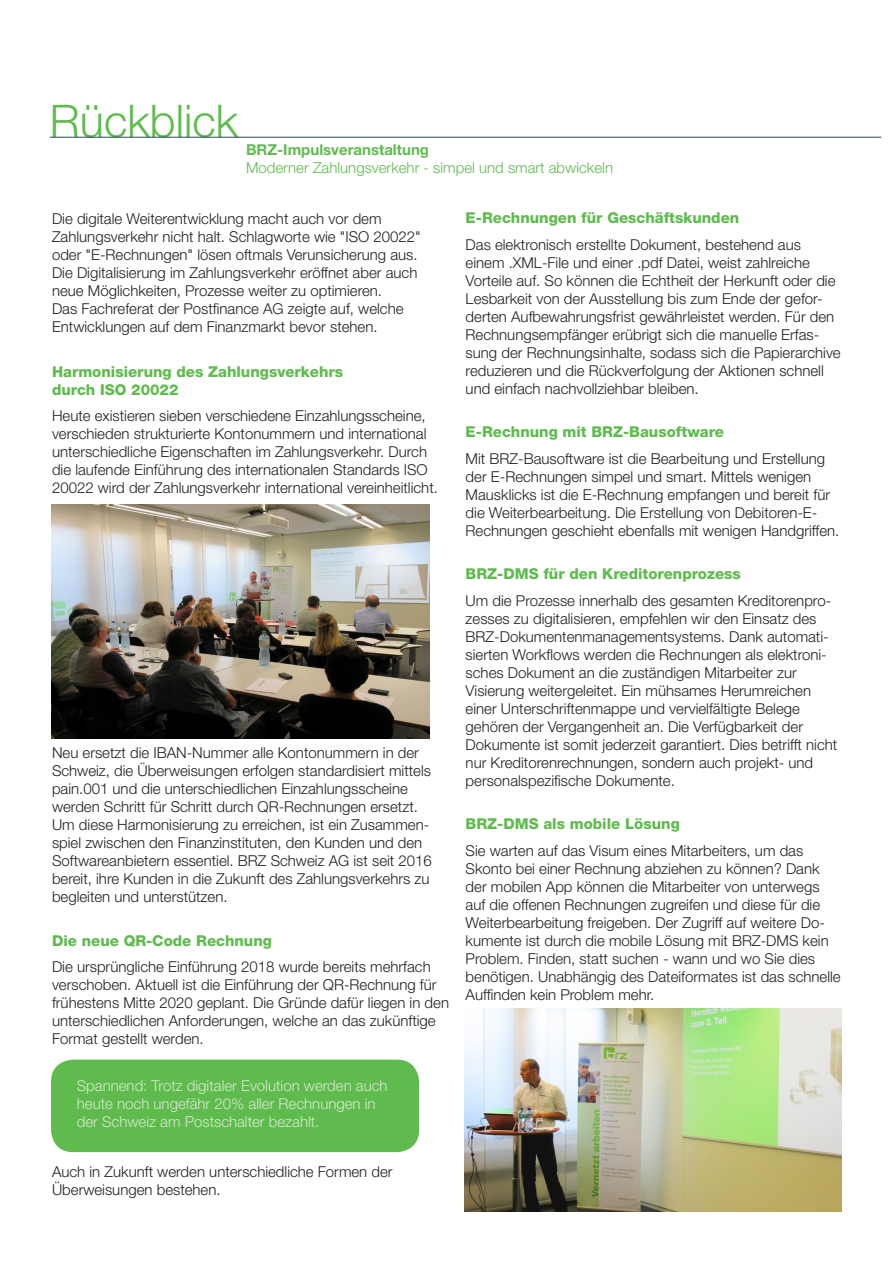
<style>
.page{position:relative;width:893px;height:1263px;background:#fff}
.page>*{position:absolute;margin:0;border:0;box-sizing:border-box;transform-origin:0 0}
._03_Kopfzeile_A_45_B{font:300 45px "Helvetica Neue LT Std";color:#5fbb4e}
.Standardtext{font:300 15px/18px "Helvetica Neue LT Std";color:#231f20}
.Standardtext-2{font:800 15px/18px "Helvetica Neue LT Std";color:#5fbb4e}
.Standardtext-3{font:300 15px/18px "Helvetica Neue LT Std";color:#d5e9cc}
.Standardtext-4{font:300 15px/18px "Helvetica Neue LT Std";color:#5fbb4e}
._05_Copy_schwarz{font:800 15px "Helvetica Neue LT Std";color:#5fbb4e}
.s1{font-weight:700}
</style>
<div class="page">
<hr style="left:50px;top:137px;width:831px;height:1px;background:#294a59">
<img style="left:51px;top:504px;width:378px;height:234px">
<img style="left:465px;top:1008px;width:377px;height:204px">
<div style="left:51px;top:1059px;width:368px;height:93px;background:#5fbb4e;border-radius:22px"></div>
<p class="_03_Kopfzeile_A_45_B" style="left:50px;top:93px;width:190px">Rückblick</p>
<p class="Standardtext-4" style="left:246px;top:140px;width:368px"><span class="s1">BRZ-Impulsveranstaltung<br></span>Moderner Zahlungsverkehr - simpel und smart abwickeln</p>
<p class="Standardtext-2" style="left:466px;top:209px;width:275px">E-Rechnungen für Geschäftskunden</p>
<p class="Standardtext" style="left:466px;top:235px;width:377px">Das elektronisch erstellte Dokument, bestehend aus einem .XML-File und einer .pdf Datei, weist zahlreiche Vorteile auf. So können die Echtheit der Herkunft oder die Lesbarkeit von der Ausstellung bis zum Ende der gefor&shy;derten Aufbewahrungsfrist gewährleistet werden. Für den Rechnungsempfänger erübrigt sich die manuelle Erfas&shy;sung der Rechnungsinhalte, sodass sich die Papierarchive reduzieren und die Rückverfolgung der Aktionen schnell und einfach nachvollziehbar bleiben.</p>
<p class="Standardtext-2" style="left:466px;top:423px;width:260px">E-Rechnung mit BRZ-Bausoftware</p>
<p class="Standardtext" style="left:466px;top:449px;width:375px">Mit BRZ-Bausoftware ist die Bearbeitung und Erstellung der E-Rechnungen simpel und smart. Mittels wenigen Mausklicks ist die E-Rechnung empfangen und bereit für die Weiterbearbeitung. Die Erstellung von Debitoren-E-Rechnungen geschieht ebenfalls mit wenigen Handgriffen.</p>
<p class="Standardtext-2" style="left:466px;top:565px;width:277px">BRZ-DMS für den Kreditorenprozess</p>
<p class="Standardtext" style="left:466px;top:591px;width:373px">Um die Prozesse innerhalb des gesamten Kreditorenpro&shy;zesses zu digitalisieren, empfehlen wir den Einsatz des BRZ-Dokumentenmanagementsystems. Dank automati&shy;sierten Workflows werden die Rechnungen als elektroni&shy;sches Dokument an die zuständigen Mitarbeiter zur Visierung weitergeleitet. Ein mühsames Herumreichen einer Unterschriftenmappe und vervielfältigte Belege gehören der Vergangenheit an. Die Verfügbarkeit der Dokumente ist somit jederzeit garantiert. Dies betrifft nicht nur Kreditorenrechnungen, sondern auch projekt- und personalspezifische Dokumente.</p>
<p class="Standardtext-2" style="left:466px;top:815px;width:216px">BRZ-DMS als mobile Lösung</p>
<p class="Standardtext" style="left:466px;top:841px;width:377px">Sie warten auf das Visum eines Mitarbeiters, um das Skonto bei einer Rechnung abziehen zu können? Dank der mobilen App können die Mitarbeiter von unterwegs auf die offenen Rechnungen zugreifen und diese für die Weiterbearbeitung freigeben. Der Zugriff auf weitere Do&shy;kumente ist durch die mobile Lösung mit BRZ-DMS kein Problem. Finden, statt suchen - wann und wo Sie dies benötigen. Unabhängig des Dateiformates ist das schnelle Auffinden kein Problem mehr.</p>
<p class="Standardtext" style="left:52px;top:209px;width:370px">Die digitale Weiterentwicklung macht auch vor dem Zahlungsverkehr nicht halt. Schlagworte wie "ISO 20022" oder "E-Rechnungen" lösen oftmals Verunsicherung aus.<br>Die Digitalisierung im Zahlungsverkehr eröffnet aber auch neue Möglichkeiten, Prozesse weiter zu optimieren.<br>Das Fachreferat der Postfinance AG zeigte auf, welche Entwicklungen auf dem Finanzmarkt bevor stehen.</p>
<p class="Standardtext-2" style="left:52px;top:362px;width:293px">Harmonisierung des Zahlungsverkehrs durch ISO 20022</p>
<p class="Standardtext" style="left:52px;top:406px;width:387px">Heute existieren sieben verschiedene Einzahlungsscheine, verschieden strukturierte Kontonummern und international unterschiedliche Eigenschaften im Zahlungsverkehr. Durch die laufende Einführung des internationalen Standards ISO 20022 wird der Zahlungsverkehr international vereinheitlicht.</p>
<p class="Standardtext" style="left:52px;top:743px;width:381px">Neu ersetzt die IBAN-Nummer alle Kontonummern in der Schweiz, die Überweisungen erfolgen standardisiert mittels pain.001 und die unterschiedlichen Einzahlungsscheine werden Schritt für Schritt durch QR-Rechnungen ersetzt.<br>Um diese Harmonisierung zu erreichen, ist ein Zusammen&shy;spiel zwischen den Finanzinstituten, den Kunden und den Softwareanbietern essentiel. BRZ Schweiz AG ist seit 2016 bereit, ihre Kunden in die Zukunft des Zahlungsverkehrs zu begleiten und unterstützen.</p>
<p class="_05_Copy_schwarz" style="left:52px;top:931px;width:222px">Die neue QR-Code Rechnung</p>
<p class="Standardtext" style="left:52px;top:957px;width:399px">Die ursprüngliche Einführung 2018 wurde bereits mehrfach verschoben. Aktuell ist die Einführung der QR-Rechnung für frühestens Mitte 2020 geplant. Die Gründe dafür liegen in den unterschiedlichen Anforderungen, welche an das zukünftige Format gestellt werden.</p>
<p class="Standardtext-3" style="left:77px;top:1076px;width:312px">Spannend: Trotz digitaler Evolution werden auch heute noch ungefähr 20% aller Rechnungen in der Schweiz am Postschalter bezahlt.</p>
<p class="Standardtext" style="left:52px;top:1162px;width:342px">Auch in Zukunft werden unterschiedliche Formen der<br>Überweisungen bestehen.</p>
</div>
